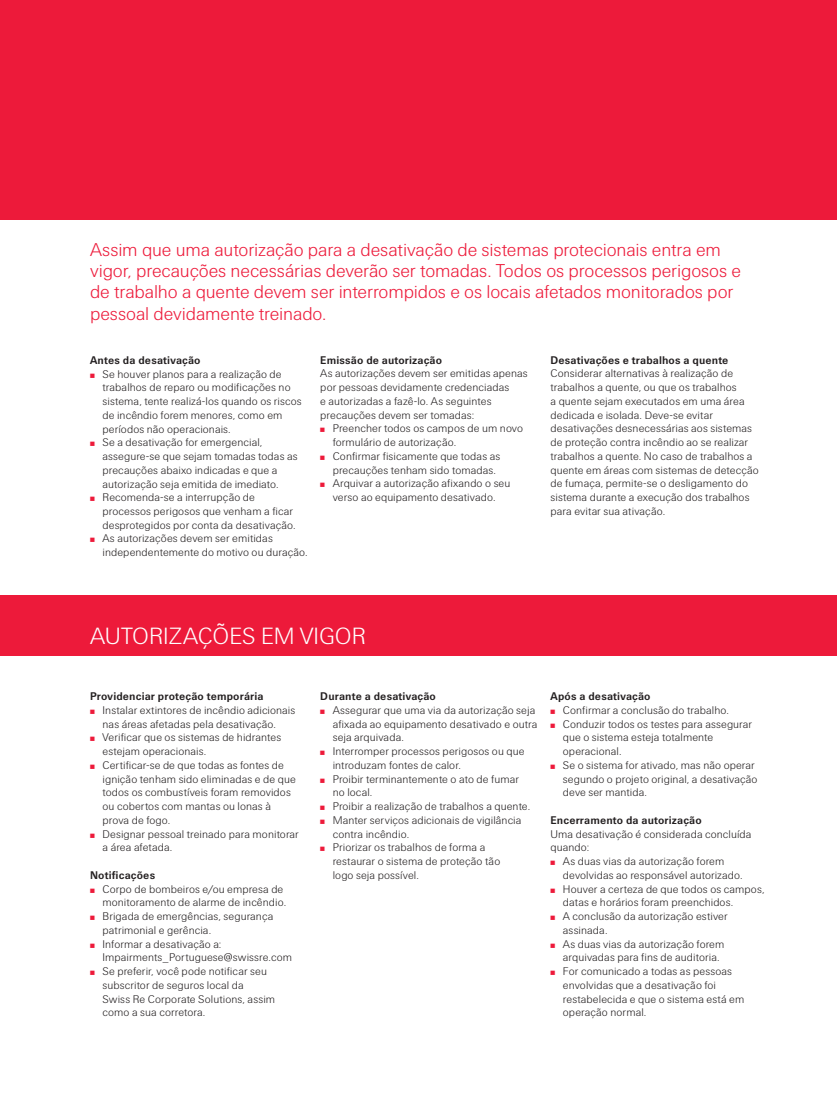
<style>
.page{position:relative;width:837px;height:1102px;background:#fff}
.page>*{position:absolute;margin:0;border:0;box-sizing:border-box;transform-origin:0 0}
.t1{font:300 23.75px "Swiss Re Sans OT";color:#fff}
.t2{font:300 18.75px/21.2px "Swiss Re Sans OT";letter-spacing:-.005em;color:#ed1a3a}
.t3{font:300 11.25px/13.8px "Swiss Re Sans OT";letter-spacing:.005em;color:#231f20}
.t4{font:700 11.25px "Swiss Re Sans OT";letter-spacing:.015em;color:#231f20}
.s1{color:#ed1a3a}
</style>
<div class="page">
<div style="left:0;top:0;width:836px;height:220px;background:#ed1a3a"></div>
<div style="left:0;top:595px;width:836px;height:60px;background:#ed1a3a"></div>
<p class="t2" style="left:90px;top:239px;width:652px">Assim que uma autorização para a desativação de sistemas protecionais entra em vigor, precauções necessárias deverão ser tomadas. Todos os processos perigosos e de trabalho a quente devem ser interrompidos e os locais afetados monitorados por pessoal devidamente treinado.</p>
<p class="t4" style="left:90px;top:353px;width:112px">Antes da desativação</p>
<p class="t3" style="left:90px;top:367px;width:193px"><span class="s1">̤</span> Se houver planos para a realização de</p>
<p class="t3" style="left:102px;top:381px;width:189px">trabalhos de reparo ou modificações no</p>
<p class="t3" style="left:102px;top:394px;width:201px">sistema, tente realizá-los quando os riscos</p>
<p class="t3" style="left:102px;top:408px;width:181px">de incêndio forem menores, como em</p>
<p class="t3" style="left:102px;top:422px;width:130px">períodos não operacionais.</p>
<p class="t3" style="left:90px;top:436px;width:174px"><span class="s1">̤</span> Se a desativação for emergencial,</p>
<p class="t3" style="left:102px;top:449px;width:197px">assegure-se que sejam tomadas todas as</p>
<p class="t3" style="left:102px;top:463px;width:176px">precauções abaixo indicadas e que a</p>
<p class="t3" style="left:102px;top:477px;width:178px">autorização seja emitida de imediato.</p>
<p class="t3" style="left:90px;top:491px;width:166px"><span class="s1">̤</span> Recomenda-se a interrupção de</p>
<p class="t3" style="left:102px;top:504px;width:192px">processos perigosos que venham a ficar</p>
<p class="t3" style="left:102px;top:518px;width:194px">desprotegidos por conta da desativação.</p>
<p class="t3" style="left:90px;top:532px;width:184px"><span class="s1">̤</span> As autorizações devem ser emitidas</p>
<p class="t3" style="left:102px;top:546px;width:206px">independentemente do motivo ou duração.</p>
<p class="t4" style="left:320px;top:353px;width:123px">Emissão de autorização</p>
<p class="t3" style="left:320px;top:367px;width:209px">As autorizações devem ser emitidas apenas</p>
<p class="t3" style="left:320px;top:381px;width:190px">por pessoas devidamente credenciadas</p>
<p class="t3" style="left:320px;top:394px;width:173px">e autorizadas a fazê-lo. As seguintes</p>
<p class="t3" style="left:320px;top:408px;width:155px">precauções devem ser tomadas:</p>
<p class="t3" style="left:320px;top:422px;width:204px"><span class="s1">̤</span> Preencher todos os campos de um novo</p>
<p class="t3" style="left:332px;top:436px;width:125px">formulário de autorização.</p>
<p class="t3" style="left:320px;top:449px;width:181px"><span class="s1">̤</span> Confirmar fisicamente que todas as</p>
<p class="t3" style="left:332px;top:463px;width:165px">precauções tenham sido tomadas.</p>
<p class="t3" style="left:320px;top:477px;width:191px"><span class="s1">̤</span> Arquivar a autorização afixando o seu</p>
<p class="t3" style="left:332px;top:491px;width:164px">verso ao equipamento desativado.</p>
<p class="t4" style="left:550px;top:353px;width:179px">Desativações e trabalhos a quente</p>
<p class="t3" style="left:550px;top:367px;width:210px">Considerar alternativas à realização de trabalhos a quente, ou que os trabalhos<br>a quente sejam executados em uma área dedicada e isolada. Deve-se evitar desativações desnecessárias aos sistemas de proteção contra incêndio ao se realizar trabalhos a quente. No caso de trabalhos a quente em áreas com sistemas de detecção de fumaça, permite-se o desligamento do sistema durante a execução dos trabalhos para evitar sua ativação.</p>
<h1 class="t1" style="left:90px;top:622px;width:277px">AUTORIZAÇÕES EM VIGOR</h1>
<p class="t4" style="left:90px;top:690px;width:175px">Providenciar proteção temporária</p>
<p class="t3" style="left:90px;top:703px;width:207px"><span class="s1">̤</span> Instalar extintores de incêndio adicionais</p>
<p class="t3" style="left:102px;top:717px;width:175px">nas áreas afetadas pela desativação.</p>
<p class="t3" style="left:90px;top:731px;width:192px"><span class="s1">̤</span> Verificar que os sistemas de hidrantes</p>
<p class="t3" style="left:102px;top:745px;width:105px">estejam operacionais.</p>
<p class="t3" style="left:90px;top:758px;width:195px"><span class="s1">̤</span> Certificar-se de que todas as fontes de</p>
<p class="t3" style="left:102px;top:772px;width:195px">ignição tenham sido eliminadas e de que</p>
<p class="t3" style="left:102px;top:786px;width:190px">todos os combustíveis foram removidos</p>
<p class="t3" style="left:102px;top:800px;width:170px">ou cobertos com mantas ou lonas à</p>
<p class="t3" style="left:102px;top:813px;width:69px">prova de fogo.</p>
<p class="t3" style="left:90px;top:827px;width:210px"><span class="s1">̤</span> Designar pessoal treinado para monitorar</p>
<p class="t3" style="left:102px;top:841px;width:71px">a área afetada.</p>
<p class="t4" style="left:90px;top:868px;width:66px">Notificações</p>
<p class="t3" style="left:90px;top:882px;width:195px"><span class="s1">̤</span> Corpo de bombeiros e/ou empresa de</p>
<p class="t3" style="left:102px;top:896px;width:185px">monitoramento de alarme de incêndio.</p>
<p class="t3" style="left:90px;top:910px;width:185px"><span class="s1">̤</span> Brigada de emergências, segurança</p>
<p class="t3" style="left:102px;top:923px;width:110px">patrimonial e gerência.</p>
<p class="t3" style="left:90px;top:937px;width:133px"><span class="s1">̤</span> Informar a desativação a:</p>
<p class="t3" style="left:102px;top:951px;width:191px">Impairments_Portuguese@swissre.com</p>
<p class="t3" style="left:90px;top:965px;width:178px"><span class="s1">̤</span> Se preferir, você pode notificar seu</p>
<p class="t3" style="left:102px;top:978px;width:143px">subscritor de seguros local da</p>
<p class="t3" style="left:102px;top:992px;width:174px">Swiss Re Corporate Solutions, assim</p>
<p class="t3" style="left:102px;top:1006px;width:104px">como a sua corretora.</p>
<p class="t4" style="left:320px;top:690px;width:117px">Durante a desativação</p>
<p class="t3" style="left:320px;top:703px;width:216px"><span class="s1">̤</span> Assegurar que uma via da autorização seja</p>
<p class="t3" style="left:332px;top:717px;width:206px">afixada ao equipamento desativado e outra</p>
<p class="t3" style="left:332px;top:731px;width:73px">seja arquivada.</p>
<p class="t3" style="left:320px;top:745px;width:205px"><span class="s1">̤</span> Interromper processos perigosos ou que</p>
<p class="t3" style="left:332px;top:758px;width:130px">introduzam fontes de calor.</p>
<p class="t3" style="left:320px;top:772px;width:200px"><span class="s1">̤</span> Proibir terminantemente o ato de fumar</p>
<p class="t3" style="left:332px;top:786px;width:41px">no local.</p>
<p class="t3" style="left:320px;top:800px;width:211px"><span class="s1">̤</span> Proibir a realização de trabalhos a quente.</p>
<p class="t3" style="left:320px;top:813px;width:203px"><span class="s1">̤</span> Manter serviços adicionais de vigilância</p>
<p class="t3" style="left:332px;top:827px;width:78px">contra incêndio.</p>
<p class="t3" style="left:320px;top:841px;width:166px"><span class="s1">̤</span> Priorizar os trabalhos de forma a</p>
<p class="t3" style="left:332px;top:855px;width:169px">restaurar o sistema de proteção tão</p>
<p class="t3" style="left:332px;top:868px;width:88px">logo seja possível.</p>
<p class="t4" style="left:550px;top:690px;width:101px">Após a desativação</p>
<p class="t3" style="left:550px;top:703px;width:180px"><span class="s1">̤</span> Confirmar a conclusão do trabalho.</p>
<p class="t3" style="left:550px;top:717px;width:203px"><span class="s1">̤</span> Conduzir todos os testes para assegurar</p>
<p class="t3" style="left:562px;top:731px;width:152px">que o sistema esteja totalmente</p>
<p class="t3" style="left:562px;top:744px;width:60px">operacional.</p>
<p class="t3" style="left:550px;top:758px;width:206px"><span class="s1">̤</span> Se o sistema for ativado, mas não operar</p>
<p class="t3" style="left:562px;top:772px;width:196px">segundo o projeto original, a desativação</p>
<p class="t3" style="left:562px;top:786px;width:86px">deve ser mantida.</p>
<p class="t4" style="left:550px;top:813px;width:153px">Encerramento da autorização</p>
<p class="t3" style="left:550px;top:827px;width:202px">Uma desativação é considerada concluída quando:<br><span class="s1">̤</span> As duas vias da autorização forem</p>
<p class="t3" style="left:562px;top:868px;width:181px">devolvidas ao responsável autorizado.</p>
<p class="t3" style="left:550px;top:882px;width:215px"><span class="s1">̤</span> Houver a certeza de que todos os campos,</p>
<p class="t3" style="left:562px;top:896px;width:172px">datas e horários foram preenchidos.</p>
<p class="t3" style="left:550px;top:909px;width:179px"><span class="s1">̤</span> A conclusão da autorização estiver</p>
<p class="t3" style="left:562px;top:923px;width:46px">assinada.</p>
<p class="t3" style="left:550px;top:937px;width:175px"><span class="s1">̤</span> As duas vias da autorização forem</p>
<p class="t3" style="left:562px;top:951px;width:158px">arquivadas para fins de auditoria.</p>
<p class="t3" style="left:550px;top:964px;width:183px"><span class="s1">̤</span> For comunicado a todas as pessoas</p>
<p class="t3" style="left:562px;top:978px;width:155px">envolvidas que a desativação foi</p>
<p class="t3" style="left:562px;top:992px;width:183px">restabelecida e que o sistema está em</p>
<p class="t3" style="left:562px;top:1006px;width:85px">operação normal.</p>
</div>
